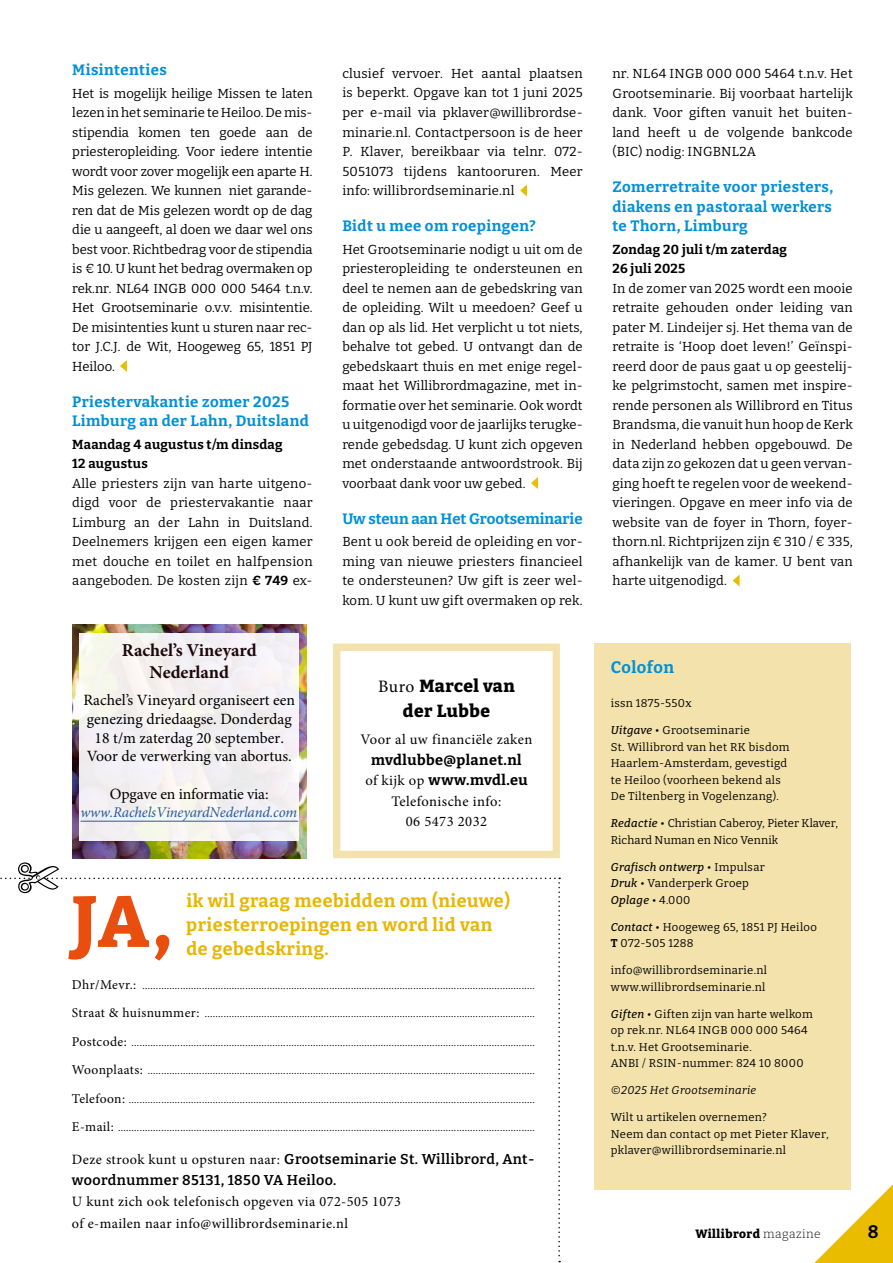
<style>
.page{position:relative;width:893px;height:1263px;background:#fff}
.page>*{position:absolute;margin:0;border:0;box-sizing:border-box;transform-origin:0 0}
.t1{font:800 72px "Bitter";color:#e94e0f}
.t2{font:700 18.15px/21.8px "Minion Pro";letter-spacing:-.005em;color:#1d070a;text-align:center}
.t3{font:700 18px/24px "Bitter";letter-spacing:.03em;color:#e9b500}
.t4{font:700 18px "Bitter";color:#000}
.t5{font:800 17.55px/24.8px "Bitter";letter-spacing:.03em;color:#000;text-align:center}
.t6{font:700 16.5px "Bitter";letter-spacing:.03em;color:#0090d7}
.t7{font:15.75px/18.8px "Minion Pro";color:#000;text-align:center}
.t8{font:700 15px/19.5px "Bitter";letter-spacing:.03em;color:#0090d7}
.t9{font:700 15px "Bitter";color:#0090d7}
.t10{font:italic 14.85px "Minion Pro";letter-spacing:-.01em;color:#275b9b}
.t11{font:14.55px/20.4px "Minion Pro";letter-spacing:.03em;color:#000;text-align:center}
.t12{font:700 14.55px/20.4px "Bitter";letter-spacing:.03em;color:#000;text-align:center}
.t13{font:600 14.25px/21px "Bitter";letter-spacing:.03em;color:#000}
.t14{font:14.25px/21px "Minion Pro";letter-spacing:.03em;color:#000}
.t15{font:13.05px/19.5px "Bitter";letter-spacing:.015em;color:#000;text-align:justify}
.t16{font:700 13.05px/19.5px "Bitter";letter-spacing:.02em;color:#000}
.t17{font:800 12px "Bitter";letter-spacing:.04em;color:#000}
.t18{font:11.25px/16.5px "Bitter";letter-spacing:.03em;color:#000}
.t19{font:11.25px/16.5px "Bitter";letter-spacing:.01em;color:#000}
.t20{font:italic 11.25px "Bitter";letter-spacing:.03em;color:#000}
.t21{font:10.5px "Minion Pro";color:#000}
.s1{font-weight:700}
.s2{font-family:"Minion Pro";font-weight:400}
.s3{font-size:13.5px}
.s4{font-weight:500;font-style:italic}
.s5{font-weight:300}
</style>
<div class="page">
<div style="left:594px;top:644px;width:256px;height:546px;background:#f4e2ac"></div>
<svg style="left:0;top:862px;width:560px;height:400px"></svg>
<div style="left:333px;top:644px;width:227px;height:214px;border:7px solid #f4e2ac"></div>
<img style="left:72px;top:624px;width:234px;height:234px">
<div style="left:79px;top:633px;width:220px;height:208px;background:#f3f0f2"></div>
<hr style="left:80px;top:821px;width:218px;height:1px;background:#275b9b">
<svg style="left:120px;top:360px;width:7px;height:12px"></svg>
<svg style="left:520px;top:184px;width:7px;height:12px"></svg>
<svg style="left:531px;top:477px;width:7px;height:12px"></svg>
<svg style="left:733px;top:574px;width:7px;height:12px"></svg>
<svg style="left:814px;top:1184px;width:79px;height:79px"></svg>
<p class="t8" style="left:72px;top:60px;width:96px">Misintenties</p>
<p class="t15" style="left:72px;top:83px;width:242px">Het is mogelijk heilige Missen te laten lezen in het seminarie te Heiloo. De mis&shy;stipendia komen ten goede aan de priesteropleiding. Voor iedere intentie wordt voor zover mogelijk een aparte H.<br>Mis gelezen. We kunnen niet garande&shy;ren dat de Mis gelezen wordt op de dag die u aangeeft, al doen we daar wel ons best voor. Richtbedrag voor de stipendia is € 10. U kunt het bedrag overmaken op rek.nr. NL64 INGB 000 000 5464 t.n.v.<br>Het Grootseminarie o.v.v. misintentie.<br>De misintenties kunt u sturen naar rec&shy;tor J.C.J. de Wit, Hoogeweg 65, 1851 PJ Heiloo.</p>
<p class="t8" style="left:72px;top:391px;width:238px">Priestervakantie zomer 2025<br>Limburg an der Lahn, Duitsland</p>
<p class="t16" style="left:72px;top:434px;width:212px">Maandag 4 augustus t/m dinsdag<br>12 augustus</p>
<p class="t15" style="left:72px;top:473px;width:242px">Alle priesters zijn van harte uitgeno&shy;digd voor de priestervakantie naar Limburg an der Lahn in Duitsland.<br>Deelnemers krijgen een eigen kamer met douche en toilet en halfpension aangeboden. De kosten zijn <span class="s1">€ 749</span> ex-</p>
<h2 class="t2" style="left:122px;top:639px;width:136px">Rachel’s Vineyard<br>Nederland</h2>
<p class="t7" style="left:83px;top:691px;width:213px">Rachel’s Vineyard organiseert een genezing driedaagse. Donderdag<br>18 t/m zaterdag 20 september.<br>Voor de verwerking van abortus.</p>
<p class="t7" style="left:110px;top:785px;width:160px">Opgave en informatie via:</p>
<p class="t10" style="left:80px;top:802px;width:218px">www.RachelsVineyardNederland.com</p>
<p class="t15" style="left:342px;top:63px;width:242px">clusief vervoer. Het aantal plaatsen is beperkt. Opgave kan tot 1 juni 2025 per e-mail via pklaver@willibrordse&shy;minarie.nl. Contactpersoon is de heer P. Klaver, bereikbaar via telnr. 072- 5051073 tijdens kantooruren. Meer info: willibrordseminarie.nl</p>
<p class="t8" style="left:342px;top:216px;width:195px">Bidt u mee om roepingen?</p>
<p class="t15" style="left:342px;top:239px;width:242px">Het Grootseminarie nodigt u uit om de priesteropleiding te ondersteunen en deel te nemen aan de gebedskring van de opleiding. Wilt u meedoen? Geef u dan op als lid. Het verplicht u tot niets, behalve tot gebed. U ontvangt dan de gebedskaart thuis en met enige regel&shy;maat het Willibrordmagazine, met in&shy;formatie over het seminarie. Ook wordt u uitgenodigd voor de jaarlijks terugke&shy;rende gebedsdag. U kunt zich opgeven met onderstaande antwoordstrook. Bij voorbaat dank voor uw gebed.</p>
<p class="t9" style="left:342px;top:509px;width:242px">Uw steun aan Het Grootseminarie</p>
<p class="t15" style="left:342px;top:531px;width:242px">Bent u ook bereid de opleiding en vor&shy;ming van nieuwe priesters financieel te ondersteunen? Uw gift is zeer wel&shy;kom. U kunt uw gift overmaken op rek.</p>
<h3 class="t5" style="left:378px;top:673px;width:138px"><span class="s2">Buro</span> Marcel van der Lubbe</h3>
<p class="t11" style="left:361px;top:730px;width:173px">Voor al uw financiële zaken</p>
<p class="t12" style="left:365px;top:749px;width:164px">mvdlubbe@planet.nl <span class="s2">of kijk op</span> www.mvdl.eu</p>
<p class="t11" style="left:392px;top:791px;width:111px">Telefonische info:<br>06 5473 2032</p>
<h1 class="t1" style="left:72px;top:876px;width:101px">JA,</h1>
<h3 class="t3" style="left:186px;top:889px;width:325px">ik wil graag meebidden om (nieuwe) priesterroepingen en word lid van</h3>
<h3 class="t3" style="left:186px;top:937px;width:144px">de gebedskring.</h3>
<p class="t21" style="left:72px;top:978px;width:464px"><span class="s3">Dhr/Mevr.:</span> .................................................................................................................................................</p>
<p class="t21" style="left:72px;top:1007px;width:464px"><span class="s3">Straat &amp; huisnummer:</span> ..........................................................................................................................</p>
<p class="t21" style="left:72px;top:1035px;width:464px"><span class="s3">Postcode:</span> .....................................................................................................................................................</p>
<p class="t21" style="left:72px;top:1064px;width:464px"><span class="s3">Woonplaats:</span> ...............................................................................................................................................</p>
<p class="t21" style="left:72px;top:1092px;width:464px"><span class="s3">Telefoon:</span> ......................................................................................................................................................</p>
<p class="t21" style="left:72px;top:1121px;width:464px"><span class="s3">E-mail:</span> ..........................................................................................................................................................</p>
<p class="t13" style="left:72px;top:1149px;width:464px"><span class="s2">Deze strook kunt u opsturen naar:</span> Grootseminarie St. Willibrord, Ant&shy;woordnummer 85131, 1850 VA Heiloo.</p>
<p class="t14" style="left:72px;top:1191px;width:330px">U kunt zich ook telefonisch opgeven via 072-505 1073 of e-mailen naar info@willibrordseminarie.nl</p>
<p class="t15" style="left:612px;top:63px;width:242px">nr. NL64 INGB 000 000 5464 t.n.v. Het Grootseminarie. Bij voorbaat hartelijk dank. Voor giften vanuit het buiten&shy;land heeft u de volgende bankcode (BIC) nodig: INGBNL2A</p>
<p class="t8" style="left:612px;top:177px;width:222px;text-align:justify">Zomerretraite voor priesters, diakens en pastoraal werkers te Thorn, Limburg</p>
<p class="t16" style="left:612px;top:239px;width:176px">Zondag 20 juli t/m zaterdag<br>26 juli 2025</p>
<p class="t15" style="left:612px;top:278px;width:242px">In de zomer van 2025 wordt een mooie retraite gehouden onder leiding van pater M. Lindeijer sj. Het thema van de retraite is ‘Hoop doet leven!’ Geïnspi&shy;reerd door de paus gaat u op geestelij&shy;ke pelgrimstocht, samen met inspire&shy;rende personen als Willibrord en Titus Brandsma, die vanuit hun hoop de Kerk in Nederland hebben opgebouwd. De data zijn zo gekozen dat u geen vervan&shy;ging hoeft te regelen voor de weekend&shy;vieringen. Opgave en meer info via de website van de foyer in Thorn, foyer&shy;thorn.nl. Richtprijzen zijn € 310 / € 335, afhankelijk van de kamer. U bent van harte uitgenodigd.</p>
<p class="t6" style="left:611px;top:656px;width:65px">Colofon</p>
<p class="t18" style="left:611px;top:694px;width:82px">issn 1875-550x</p>
<p class="t18" style="left:611px;top:721px;width:180px"><span class="s4">Uitgave</span> • Grootseminarie<br>St. Willibrord van het RK bisdom<br>Haarlem-Amsterdam, gevestigd te Heiloo (voorheen bekend als<br>De Tiltenberg in Vogelenzang).</p>
<p class="t19" style="left:611px;top:814px;width:229px"><span class="s4">Redactie</span> • Christian Caberoy, Pieter Klaver,<br>Richard Numan en Nico Vennik</p>
<p class="t18" style="left:611px;top:858px;width:155px"><span class="s4">Grafisch ontwerp</span> • Impulsar<br><span class="s4">Druk</span> • Vanderperk Groep<br><span class="s4">Oplage</span> • 4.000</p>
<p class="t18" style="left:611px;top:918px;width:208px"><span class="s4">Contact</span> • Hoogeweg 65, 1851 PJ Heiloo<br><span class="s1">T</span> 072-505 1288</p>
<p class="t18" style="left:611px;top:962px;width:158px">info@willibrordseminarie.nl www.willibrordseminarie.nl</p>
<p class="t18" style="left:611px;top:1005px;width:204px"><span class="s4">Giften</span> • Giften zijn van harte welkom op rek.nr. NL64 INGB 000 000 5464 t.n.v. Het Grootseminarie.<br>ANBI / RSIN-nummer: 824 10 8000</p>
<p class="t20" style="left:611px;top:1083px;width:147px">©2025 Het Grootseminarie</p>
<p class="t18" style="left:611px;top:1109px;width:219px">Wilt u artikelen overnemen?<br>Neem dan contact op met Pieter Klaver, pklaver@willibrordseminarie.nl</p>
<p class="t17" style="left:695px;top:1226px;width:127px">Willibrord <span class="s5">magazine</span></p>
<h3 class="t4" style="left:868px;top:1220px;width:12px">8</h3>
</div>
